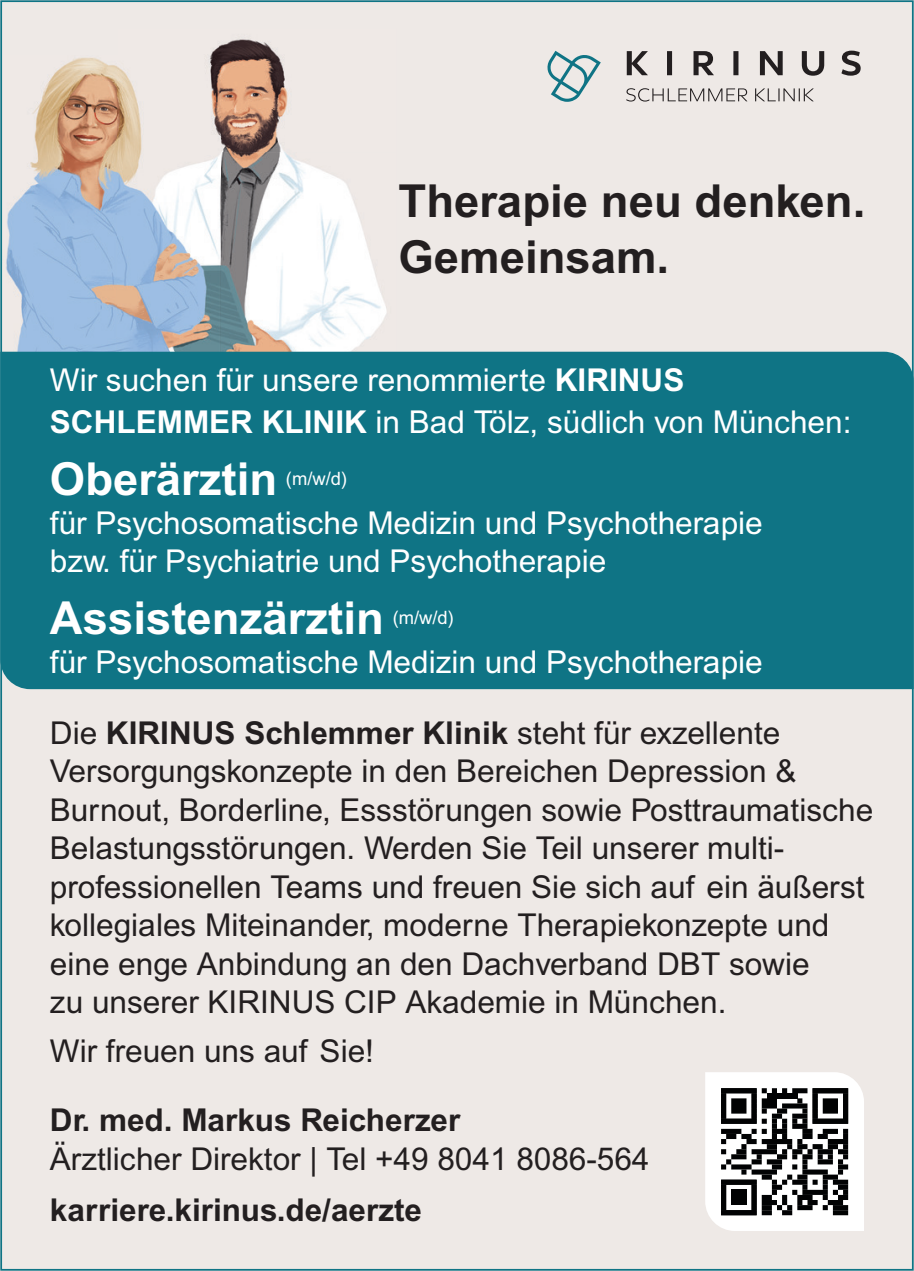
<style>
.page{position:relative;width:914px;height:1271px;background:#fff}
.page>*{position:absolute;margin:0;border:0;box-sizing:border-box;transform-origin:0 0}
.t1{font:700 45.5px/56px "Arial MT Pro";color:#231f20}
.t2{font:700 45.5px "Arial MT Pro";color:#fff}
.t3{font:31.5px/38.5px "Arial MT Pro";color:#231f20}
.t4{font:31.5px/42px "Arial MT Pro";color:#fff}
.t5{font:700 31.5px "Arial MT Pro";color:#231f20}
.t6{font:18.2px "Arial MT Pro";color:#fff}
.s1{font-weight:700}
</style>
<div class="page">
<div style="left:0;top:0;width:913px;height:1270px;background:#eee9e6"></div>
<img style="left:211px;top:39px;width:77px;height:113px">
<img style="left:220px;top:152px;width:176px;height:200px">
<img style="left:3px;top:55px;width:217px;height:297px">
<svg style="left:547px;top:51px;width:53px;height:51px"></svg>
<svg style="left:626px;top:51px;width:46px;height:24px"></svg>
<svg style="left:693px;top:51px;width:45px;height:24px"></svg>
<svg style="left:759px;top:51px;width:23px;height:24px"></svg>
<svg style="left:801px;top:51px;width:23px;height:25px"></svg>
<svg style="left:841px;top:51px;width:19px;height:25px"></svg>
<svg style="left:626px;top:88px;width:121px;height:14px"></svg>
<svg style="left:755px;top:88px;width:58px;height:13px"></svg>
<div style="left:3px;top:352px;width:907px;height:337px;background:#0f7485"></div>
<svg style="left:705px;top:1072px;width:158px;height:159px"></svg>
<div style="left:721px;top:1210px;width:35px;height:5px;background:#010203"></div>
<div style="left:731px;top:1189px;width:15px;height:16px;background:#010203"></div>
<h1 class="t1" style="left:398px;top:173px;width:468px">Therapie neu denken.<br>Gemeinsam.</h1>
<p class="t4" style="left:50px;top:362px;width:802px">Wir suchen für unsere renommierte <span class="s1">KIRINUS<br>SCHLEMMER KLINIK</span> in Bad Tölz, südlich von München:</p>
<h1 class="t2" style="left:50px;top:453px;width:229px">Oberärztin</h1>
<p class="t6" style="left:286px;top:471px;width:63px">(m/w/d)</p>
<p class="t4" style="left:50px;top:506px;width:714px;line-height:38.5px">für Psychosomatische Medizin und Psychotherapie bzw. für Psychiatrie und Psychotherapie</p>
<h1 class="t2" style="left:50px;top:591px;width:335px">Assistenzärztin</h1>
<p class="t6" style="left:392px;top:610px;width:63px">(m/w/d)</p>
<p class="t4" style="left:50px;top:643px;width:714px">für Psychosomatische Medizin und Psychotherapie</p>
<p class="t3" style="left:50px;top:716px;width:824px">Die <span class="s1">KIRINUS Schlemmer Klinik</span> steht für exzellente Versorgungskonzepte in den Bereichen Depression &amp; Burnout, Borderline, Essstörungen sowie Posttraumatische Belastungsstörungen. Werden Sie Teil unserer multi&shy;professionellen Teams und freuen Sie sich auf ein äußerst kollegiales Miteinander, moderne Therapiekonzepte und eine enge Anbindung an den Dachverband DBT sowie<br>zu unserer KIRINUS CIP Akademie in München.</p>
<p class="t3" style="left:50px;top:1034px;width:325px">Wir freuen uns auf Sie!</p>
<p class="t5" style="left:50px;top:1102px;width:412px">Dr. med. Markus Reicherzer</p>
<p class="t3" style="left:50px;top:1142px;width:601px">Ärztlicher Direktor | Tel +49 8041 8086-564</p>
<p class="t5" style="left:50px;top:1191px;width:373px">karriere.kirinus.de/aerzte</p>
</div>
